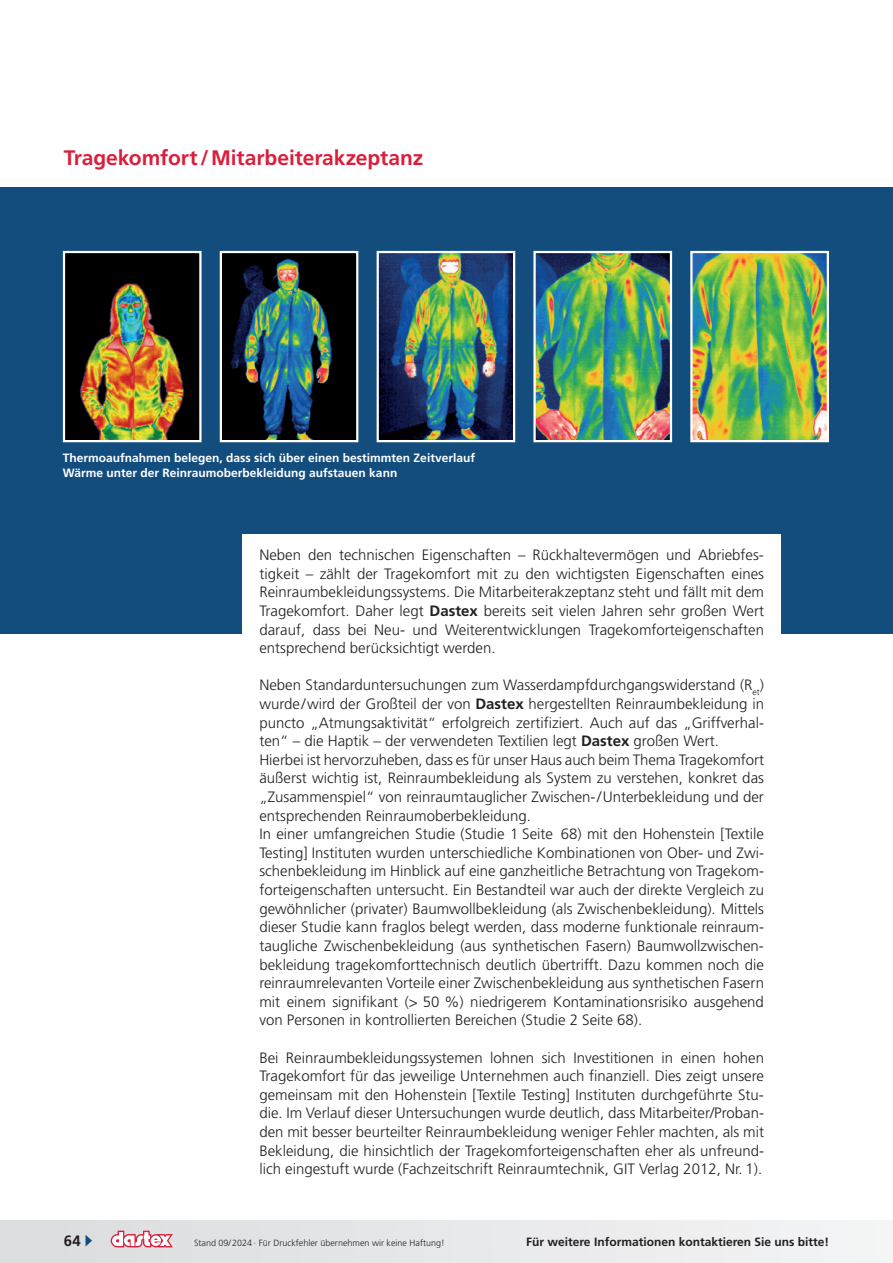
<style>
.page{position:relative;width:893px;height:1263px;background:#fff}
.page>*{position:absolute;margin:0;border:0;box-sizing:border-box;transform-origin:0 0}
.t1{font:700 21px "Frutiger LT Std";letter-spacing:-.005em;color:#da1f3d}
.t2{font:300 15px/18.6px "Frutiger LT Std";color:#231f20;text-align:justify}
.t3{font:700 15px "Frutiger LT Std";color:#231f20}
.t4{font:700 12px/15px "Frutiger LT Std";color:#fff}
.t5{font:700 12px "Frutiger LT Std";color:#231f20}
.t6{font:300 9px "Frutiger LT Std";color:#231f20}
.s1{font-weight:700}
.s2{color:#134d7e}
</style>
<div class="page">
<div style="left:0;top:1220px;width:893px;height:43px;background:#e8e9ea"></div>
<svg style="left:111px;top:1230px;width:62px;height:17px"></svg>
<div style="left:0;top:187px;width:893px;height:447px;background:#134d7e"></div>
<div style="left:242px;top:534px;width:539px;height:119px;background:#fff"></div>
<img style="left:66px;top:254px;width:133px;height:185px">
<div style="left:63px;top:251px;width:139px;height:191px;border:2px solid #fff"></div>
<img style="left:380px;top:254px;width:132px;height:185px">
<div style="left:377px;top:251px;width:138px;height:191px;border:2px solid #fff"></div>
<img style="left:223px;top:254px;width:132px;height:185px">
<div style="left:220px;top:251px;width:138px;height:191px;border:2px solid #fff"></div>
<img style="left:536px;top:254px;width:133px;height:185px">
<div style="left:533px;top:251px;width:139px;height:191px;border:2px solid #fff"></div>
<img style="left:693px;top:254px;width:133px;height:185px">
<div style="left:690px;top:251px;width:139px;height:191px;border:2px solid #fff"></div>
<h1 class="t1" style="left:64px;top:145px;width:361px">Tragekomfort/Mitarbeiterakzeptanz</h1>
<p class="t4" style="left:63px;top:450px;width:414px">Thermoaufnahmen belegen, dass sich über einen bestimmten Zeitverlauf<br>Wärme unter der Reinraumoberbekleidung aufstauen kann</p>
<p class="t2" style="left:259px;top:546px;width:506px">Neben den technischen Eigenschaften – Rückhaltevermögen und Abriebfes&shy;tigkeit – zählt der Tragekomfort mit zu den wichtigsten Eigenschaften eines Reinraumbekleidungssystems. Die Mitarbeiterakzeptanz steht und fällt mit dem Tragekomfort. Daher legt <span class="s1">Dastex</span> bereits seit vielen Jahren sehr großen Wert darauf, dass bei Neu- und Weiterentwicklungen Tragekomforteigenschaften entsprechend berücksichtigt werden.</p>
<p class="t2" style="left:259px;top:676px;width:506px;text-align:left">Neben Standarduntersuchungen zum Wasserdampfdurchgangswiderstand (R<sub>et</sub>) wurde/wird der Großteil der von <span class="s1">Dastex</span> hergestellten Reinraumbekleidung in puncto „Atmungsaktivität“ erfolgreich zertifiziert. Auch auf das „Griffverhal&shy;ten“ – die Haptik – der verwendeten Textilien legt <span class="s1">Dastex</span> großen Wert.<br>Hierbei ist hervorzuheben, dass es für unser Haus auch beim Thema Tragekomfort äußerst wichtig ist, Reinraumbekleidung als System zu verstehen, konkret das „Zusammenspiel“ von reinraumtauglicher Zwischen-/Unterbekleidung und der entsprechenden Reinraumoberbekleidung.<br>In einer umfangreichen Studie (Studie 1 Seite 68) mit den Hohenstein [Textile Testing] Instituten wurden unterschiedliche Kombinationen von Ober- und Zwi&shy;schenbekleidung im Hinblick auf eine ganzheitliche Betrachtung von Tragekom&shy;forteigenschaften untersucht. Ein Bestandteil war auch der direkte Vergleich zu gewöhnlicher (privater) Baumwollbekleidung (als Zwischenbekleidung). Mittels dieser Studie kann fraglos belegt werden, dass moderne funktionale reinraum&shy;taugliche Zwischenbekleidung (aus synthetischen Fasern) Baumwollzwischen&shy;bekleidung tragekomforttechnisch deutlich übertrifft. Dazu kommen noch die reinraumrelevanten Vorteile einer Zwischenbekleidung aus synthetischen Fasern mit einem signifikant (&gt; 50 %) niedrigerem Kontaminationsrisiko ausgehend von Personen in kontrollierten Bereichen (Studie 2 Seite 68).</p>
<p class="t2" style="left:259px;top:1048px;width:506px">Bei Reinraumbekleidungssystemen lohnen sich Investitionen in einen hohen Tragekomfort für das jeweilige Unternehmen auch finanziell. Dies zeigt unsere gemeinsam mit den Hohenstein [Textile Testing] Instituten durchgeführte Stu&shy;die. Im Verlauf dieser Untersuchungen wurde deutlich, dass Mitarbeiter/Proban&shy;den mit besser beurteilter Reinraumbekleidung weniger Fehler machten, als mit Bekleidung, die hinsichtlich der Tragekomforteigenschaften eher als unfreund&shy;lich eingestuft wurde (Fachzeitschrift Reinraumtechnik, GIT Verlag 2012, Nr. 1).</p>
<p class="t3" style="left:64px;top:1232px;width:31px">64 <span class="s2">▶</span></p>
<p class="t6" style="left:194px;top:1237px;width:252px">Stand 09/2024 · Für Druckfehler übernehmen wir keine Haftung!</p>
<p class="t5" style="left:526px;top:1234px;width:304px">Für weitere Informationen kontaktieren Sie uns bitte!</p>
</div>
